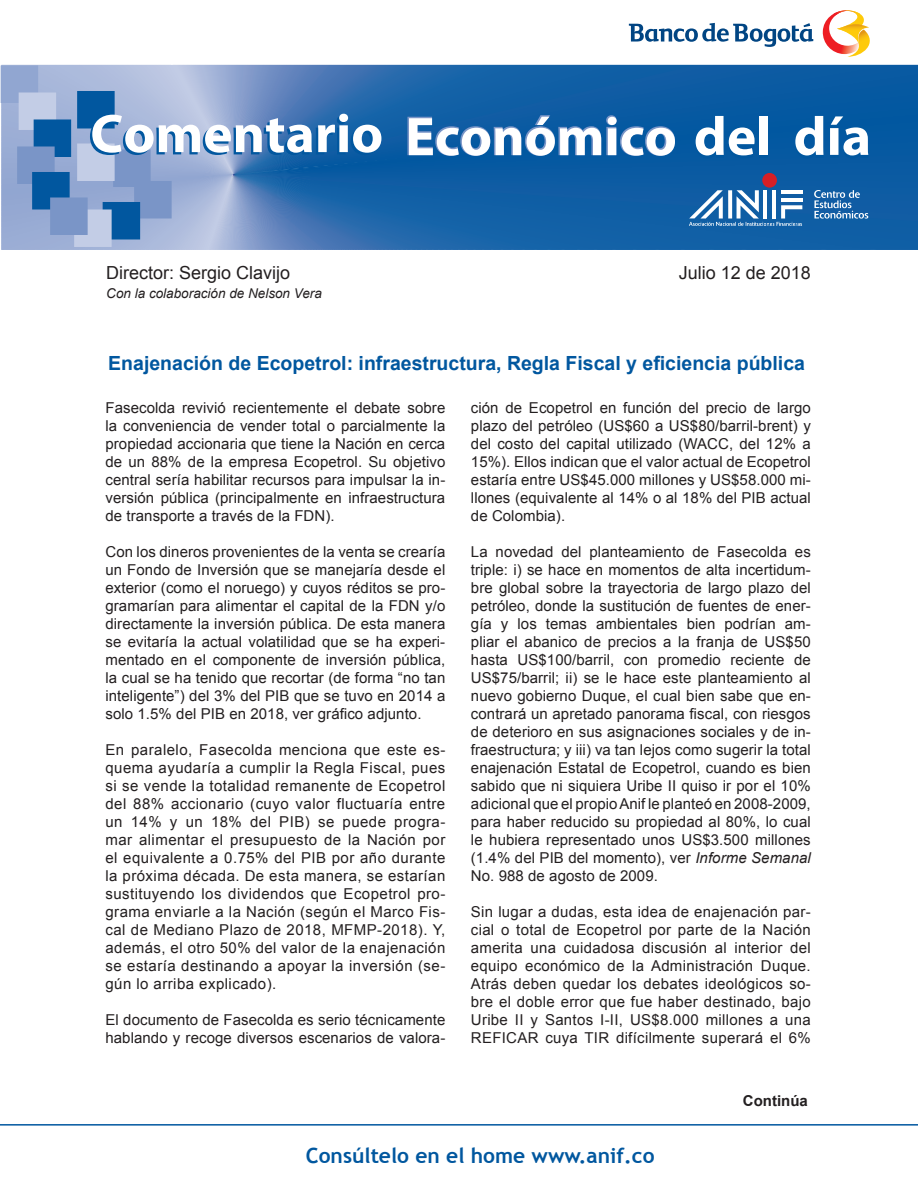
<style>
.page{position:relative;width:918px;height:1188px;background:#fff}
.page>*{position:absolute;margin:0;border:0;box-sizing:border-box;transform-origin:0 0}
.t1{font:700 21px "Trebuchet MS";color:#01579f}
.t2{font:700 19.5px "Arial";color:#01579f}
.t3{font:18px "Arial";color:#231f20}
.t4{font:15px/18px "Arial";letter-spacing:.005em;color:#231f20;text-align:justify}
.t5{font:700 15px "Arial";color:#231f20}
.t6{font:italic 13.5px "Arial";color:#231f20}
.s1{font-style:italic}
</style>
<div class="page">
<hr style="left:0;top:1124px;width:918px;height:2px;background:#01579f">
<svg style="left:1px;top:65px;width:917px;height:185px;background:#477fb8"></svg>
<hr style="left:763px;top:190px;width:4px;height:29px;background:#fff">
<hr style="left:772px;top:190px;width:4px;height:29px;background:#fff">
<svg style="left:629px;top:23px;width:184px;height:24px"></svg>
<svg style="left:822px;top:10px;width:48px;height:47px"></svg>
<p class="t3" style="left:106px;top:260px;width:186px">Director: Sergio Clavijo</p>
<p class="t6" style="left:106px;top:285px;width:217px">Con la colaboración de Nelson Vera</p>
<p class="t3" style="left:679px;top:260px;width:134px">Julio 12 de 2018</p>
<h2 class="t2" style="left:108px;top:350px;width:698px">Enajenación de Ecopetrol: infraestructura, Regla Fiscal y eficiencia pública</h2>
<p class="t4" style="left:105px;top:399px;width:341px">Fasecolda revivió recientemente el debate sobre la conveniencia de vender total o parcialmente la propiedad accionaria que tiene la Nación en cerca de un 88% de la empresa Ecopetrol. Su objetivo central sería habilitar recursos para impulsar la in&shy;versión pública (principalmente en infraestructura de transporte a través de la FDN).</p>
<p class="t4" style="left:105px;top:543px;width:341px">Con los dineros provenientes de la venta se crearía un Fondo de Inversión que se manejaría desde el exterior (como el noruego) y cuyos réditos se pro&shy;gramarían para alimentar el capital de la FDN y/o directamente la inversión pública. De esta manera se evitaría la actual volatilidad que se ha experi&shy;mentado en el componente de inversión pública, la cual se ha tenido que recortar (de forma “no tan inteligente”) del 3% del PIB que se tuvo en 2014 a solo 1.5% del PIB en 2018, ver gráfico adjunto.</p>
<p class="t4" style="left:105px;top:741px;width:341px">En paralelo, Fasecolda menciona que este es&shy;quema ayudaría a cumplir la Regla Fiscal, pues si se vende la totalidad remanente de Ecopetrol del 88% accionario (cuyo valor fluctuaría entre un 14% y un 18% del PIB) se puede progra&shy;mar alimentar el presupuesto de la Nación por el equivalente a 0.75% del PIB por año durante la próxima década. De esta manera, se estarían sustituyendo los dividendos que Ecopetrol pro&shy;grama enviarle a la Nación (según el Marco Fis&shy;cal de Mediano Plazo de 2018, MFMP-2018). Y, además, el otro 50% del valor de la enajenación se estaría destinando a apoyar la inversión (se&shy;gún lo arriba explicado).</p>
<p class="t4" style="left:105px;top:1011px;width:341px">El documento de Fasecolda es serio técnicamente hablando y recoge diversos escenarios de valora-</p>
<p class="t4" style="left:471px;top:399px;width:341px">ción de Ecopetrol en función del precio de largo plazo del petróleo (US$60 a US$80/barril-brent) y del costo del capital utilizado (WACC, del 12% a 15%). Ellos indican que el valor actual de Ecopetrol estaría entre US$45.000 millones y US$58.000 mi&shy;llones (equivalente al 14% o al 18% del PIB actual de Colombia).</p>
<p class="t4" style="left:471px;top:543px;width:341px">La novedad del planteamiento de Fasecolda es triple: i) se hace en momentos de alta incertidum&shy;bre global sobre la trayectoria de largo plazo del petróleo, donde la sustitución de fuentes de ener&shy;gía y los temas ambientales bien podrían am&shy;pliar el abanico de precios a la franja de US$50 hasta US$100/barril, con promedio reciente de US$75/barril; ii) se le hace este planteamiento al nuevo gobierno Duque, el cual bien sabe que en&shy;contrará un apretado panorama fiscal, con riesgos de deterioro en sus asignaciones sociales y de in&shy;fraestructura; y iii) va tan lejos como sugerir la total enajenación Estatal de Ecopetrol, cuando es bien sabido que ni siquiera Uribe II quiso ir por el 10% adicional que el propio Anif le planteó en 2008-2009, para haber reducido su propiedad al 80%, lo cual le hubiera representado unos US$3.500 millones (1.4% del PIB del momento), ver <span class="s1">Informe Semanal </span>No. 988 de agosto de 2009.</p>
<p class="t4" style="left:471px;top:903px;width:341px">Sin lugar a dudas, esta idea de enajenación par&shy;cial o total de Ecopetrol por parte de la Nación amerita una cuidadosa discusión al interior del equipo económico de la Administración Duque.<br>Atrás deben quedar los debates ideológicos so&shy;bre el doble error que fue haber destinado, bajo Uribe II y Santos I-II, US$8.000 millones a una REFICAR cuya TIR difícilmente superará el 6%</p>
<h1 class="t1" style="left:306px;top:1142px;width:350px">Consúltelo en el home www.anif.co</h1>
<p class="t5" style="left:743px;top:1090px;width:66px">Continúa</p>
</div>
